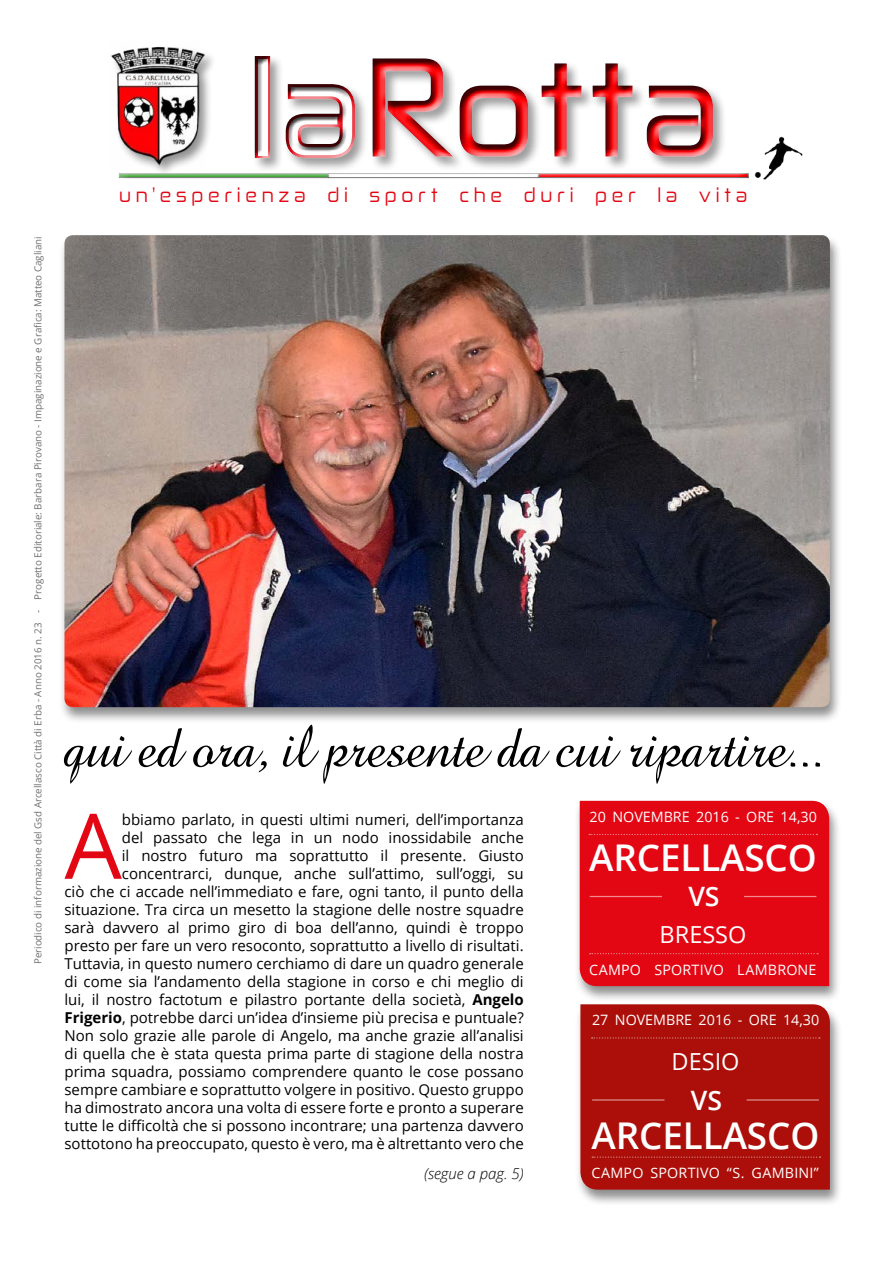
<style>
.page{position:relative;width:893px;height:1263px;background:#fff}
.page>*{position:absolute;margin:0;border:0;box-sizing:border-box;transform-origin:0 0}
.t1{font:130.5px "Zekton Rg";letter-spacing:.05em;color:#fe0005}
.t2{font:90.6px "Open Sans";color:#e30613}
.t3{font:60px "Amazone BT";letter-spacing:-.02em;color:#000}
.t4{font:600 36.9px "Open Sans";letter-spacing:-.005em;color:#fff}
.t5{font:600 26.7px "Open Sans";color:#fff}
.t6{font:23.55px "Open Sans";color:#fff}
.t7{font:19.5px "Zekton Rg";letter-spacing:.24em;color:#e30613}
.t8{font:15px/18px "Open Sans";color:#000;text-align:right}
.t9{font:italic 300 15px "Open Sans";color:#000}
.t10{font:14.25px "Open Sans";letter-spacing:.005em;color:#fff}
.t11{font:9.75px "Open Sans";color:#706f6f}
.s1{color:#fff}
.s2{font-weight:700}
</style>
<div class="page">
<div style="left:59px;top:234px;width:784px;height:490px;background:#000;opacity:.45"></div>
<img style="left:64px;top:235px;width:766px;height:472px">
<div style="left:574px;top:799px;width:268px;height:204px;background:#000;opacity:.45"></div>
<div style="left:580px;top:801px;width:249px;height:185px;background:#e30613"></div>
<hr style="left:590px;top:896px;width:72px;height:1px;background:#fff">
<svg style="left:589px;top:834px;width:228px;height:1px"></svg>
<hr style="left:744px;top:896px;width:72px;height:1px;background:#fff">
<svg style="left:590px;top:953px;width:228px;height:1px"></svg>
<div style="left:575px;top:1003px;width:268px;height:203px;background:#000;opacity:.45"></div>
<div style="left:580px;top:1004px;width:250px;height:185px;background:#ac0f09"></div>
<hr style="left:592px;top:1099px;width:72px;height:2px;background:#fff">
<svg style="left:592px;top:1037px;width:228px;height:1px"></svg>
<hr style="left:746px;top:1099px;width:73px;height:2px;background:#fff">
<svg style="left:592px;top:1156px;width:228px;height:2px"></svg>
<div style="left:110px;top:44px;width:108px;height:134px;background:#000;opacity:.43"></div>
<img style="left:110px;top:44px;width:96px;height:118px">
<img style="left:759px;top:136px;width:44px;height:44px">
<div style="left:108px;top:162px;width:649px;height:18px;background:#fff;opacity:.75"></div>
<div style="left:115px;top:166px;width:644px;height:14px;background:#000;opacity:.75"></div>
<div style="left:253px;top:54px;width:475px;height:119px;background:#000;opacity:.4"></div>
<div style="left:248px;top:50px;width:474px;height:117px;background:#fff;opacity:.75"></div>
<div style="left:246px;top:47px;width:471px;height:117px;background:#000;opacity:.75"></div>
<p class="t11" style="left:31px;top:964px;width:729px;rotate:-90deg">Periodico di informazione del Gsd Arcellasco Città di Erba - Anno 2016 n. 23 - Progetto Editoriale: Barbara Pirovano - Impaginazione e Grafica: Matteo Cagliani</p>
<h1 class="t1" style="left:250px;top:25px;width:471px"><span class="s1">la</span>Rotta</h1>
<h3 class="t7" style="left:119px;top:182px;width:630px">un’esperienza di sport che duri per la vita</h3>
<h3 class="t3" style="left:64px;top:713px;width:763px">qui ed ora, il presente da cui ripartire...</h3>
<p class="t8" style="left:64px;top:810px;width:461px">bbiamo parlato, in questi ultimi numeri, dell’importanza<br>del passato che lega in un nodo inossidabile anche<br>il nostro futuro ma soprattutto il presente. Giusto concentrarci, dunque, anche sull’attimo, sull’oggi, su<br>ciò che ci accade nell’immediato e fare, ogni tanto, il punto della situazione. Tra circa un mesetto la stagione delle nostre squadre sarà davvero al primo giro di boa dell’anno, quindi è troppo presto per fare un vero resoconto, soprattutto a livello di risultati.<br>Tuttavia, in questo numero cerchiamo di dare un quadro generale di come sia l’andamento della stagione in corso e chi meglio di lui, il nostro factotum e pilastro portante della società, <span class="s2">Angelo Frigerio</span>, potrebbe darci un’idea d’insieme più precisa e puntuale?<br>Non solo grazie alle parole di Angelo, ma anche grazie all’analisi di quella che è stata questa prima parte di stagione della nostra prima squadra, possiamo comprendere quanto le cose possano sempre cambiare e soprattutto volgere in positivo. Questo gruppo ha dimostrato ancora una volta di essere forte e pronto a superare tutte le difficoltà che si possono incontrare; una partenza davvero sottotono ha preoccupato, questo è vero, ma è altrettanto vero che</p>
<h2 class="t2" style="left:64px;top:784px;width:59px">A</h2>
<p class="t9" style="left:424px;top:1163px;width:101px">(segue a pag. 5)</p>
<p class="t10" style="left:590px;top:807px;width:229px">20 NOVEMBRE 2016 - ORE 14,30</p>
<h3 class="t4" style="left:589px;top:832px;width:229px">ARCELLASCO</h3>
<h3 class="t5" style="left:688px;top:878px;width:33px">VS</h3>
<h3 class="t6" style="left:660px;top:918px;width:88px">BRESSO</h3>
<p class="t10" style="left:589px;top:960px;width:229px">CAMPO SPORTIVO LAMBRONE</p>
<p class="t10" style="left:592px;top:1010px;width:229px">27 NOVEMBRE 2016 - ORE 14,30</p>
<h3 class="t6" style="left:672px;top:1045px;width:69px">DESIO</h3>
<h3 class="t5" style="left:691px;top:1081px;width:33px">VS</h3>
<h3 class="t4" style="left:591px;top:1110px;width:229px">ARCELLASCO</h3>
<p class="t10" style="left:591px;top:1163px;width:229px">CAMPO SPORTIVO “S. GAMBINI”</p>
</div>
